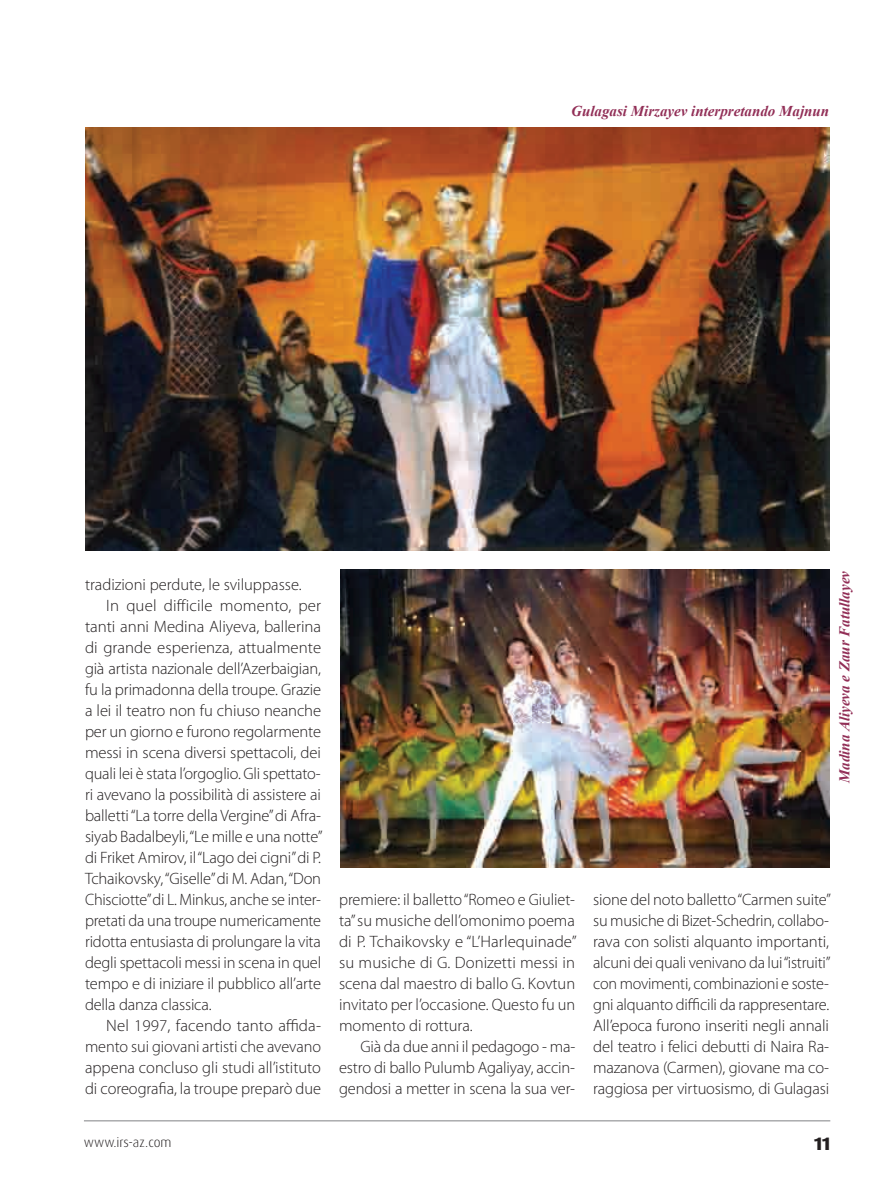
<style>
.page{position:relative;width:893px;height:1191px;background:#fff}
.page>*{position:absolute;margin:0;border:0;box-sizing:border-box;transform-origin:0 0}
.t1{font:800 18px "Dax Pro";color:#231f20}
.t2{font:300 16.5px/21px "Myriad Pro";letter-spacing:-.01em;color:#231f20;text-align:justify}
.t3{font:300 16.5px "Myriad Pro";letter-spacing:.01em;color:#231f20}
.t4{font:italic 700 15px "Times New Roman";color:#922f57}
.t5{font:300 13.5px "Dax Pro";color:#231f20}
</style>
<div class="page">
<hr style="left:84px;top:1120px;width:746px;height:1px;background:#808285">
<img style="left:85px;top:128px;width:744px;height:422px">
<img style="left:340px;top:570px;width:489px;height:297px">
<p class="t4" style="left:571px;top:103px;width:259px">Gulagasi Mirzayev interpretando Majnun</p>
<p class="t2" style="left:85px;top:575px;width:218px">tradizioni perdute, le sviluppasse.</p>
<p class="t3" style="left:106px;top:599px;width:216px">In quel difficile momento, per</p>
<p class="t2" style="left:85px;top:617px;width:238px">tanti anni Medina Aliyeva, ballerina</p>
<p class="t2" style="left:85px;top:638px;width:238px">di grande esperienza, attualmente</p>
<p class="t2" style="left:85px;top:659px;width:238px">già artista nazionale dell’Azerbaigian,</p>
<p class="t2" style="left:85px;top:680px;width:238px">fu la primadonna della troupe. Grazie</p>
<p class="t2" style="left:85px;top:701px;width:238px">a lei il teatro non fu chiuso neanche</p>
<p class="t2" style="left:85px;top:722px;width:238px">per un giorno e furono regolarmente</p>
<p class="t2" style="left:85px;top:743px;width:237px">messi in scena diversi spettacoli, dei</p>
<p class="t2" style="left:85px;top:764px;width:237px">quali lei è stata l’orgoglio. Gli spettato-</p>
<p class="t2" style="left:85px;top:785px;width:237px">ri avevano la possibilità di assistere ai</p>
<p class="t2" style="left:85px;top:806px;width:238px">balletti “La torre della Vergine” di Afra-</p>
<p class="t2" style="left:85px;top:827px;width:239px">siyab Badalbeyli, “Le mille e una notte”</p>
<p class="t2" style="left:85px;top:848px;width:238px">di Friket Amirov, il “Lago dei cigni” di P.</p>
<p class="t2" style="left:85px;top:869px;width:238px">Tchaikovsky, “Giselle” di M. Adan, “Don</p>
<p class="t2" style="left:85px;top:890px;width:237px">Chisciotte”di L. Minkus, anche se inter-</p>
<p class="t2" style="left:85px;top:911px;width:238px">pretati da una troupe numericamente</p>
<p class="t2" style="left:85px;top:932px;width:237px">ridotta entusiasta di prolungare la vita</p>
<p class="t2" style="left:85px;top:953px;width:238px">degli spettacoli messi in scena in quel</p>
<p class="t2" style="left:85px;top:974px;width:238px">tempo e di iniziare il pubblico all’arte</p>
<p class="t2" style="left:85px;top:995px;width:128px">della danza classica.</p>
<p class="t3" style="left:106px;top:1019px;width:216px">Nel 1997, facendo tanto affida-</p>
<p class="t2" style="left:85px;top:1037px;width:238px">mento sui giovani artisti che avevano</p>
<p class="t2" style="left:85px;top:1058px;width:238px">appena concluso gli studi all’istituto</p>
<p class="t2" style="left:85px;top:1079px;width:238px">di coreografia, la troupe preparò due</p>
<p class="t2" style="left:339px;top:890px;width:239px">premiere: il balletto “Romeo e Giuliet&shy;ta” su musiche dell’omonimo poema di P. Tchaikovsky e “L’Harlequinade” su musiche di G. Donizetti messi in scena dal maestro di ballo G. Kovtun invitato per l’occasione. Questo fu un momento di rottura.</p>
<p class="t2" style="left:339px;top:1037px;width:238px;text-indent:21px">Già da due anni il pedagogo - ma&shy;estro di ballo Pulumb Agaliyay, accin&shy;gendosi a metter in scena la sua ver-</p>
<p class="t4" style="left:836px;top:783px;width:213px;rotate:-90deg">Madina Aliyeva e Zaur Fatullayev</p>
<p class="t2" style="left:593px;top:890px;width:239px;text-align:left">sione del noto balletto “Carmen suite” su musiche di Bizet-Schedrin, collabo&shy;rava con solisti alquanto importanti, alcuni dei quali venivano da lui “istruiti” con movimenti, combinazioni e soste&shy;gni alquanto difficili da rappresentare.<br>All’epoca furono inseriti negli annali del teatro i felici debutti di Naira Ra&shy;mazanova (Carmen), giovane ma co&shy;raggiosa per virtuosismo, di Gulagasi</p>
<p class="t5" style="left:84px;top:1135px;width:89px">www.irs-az.com</p>
<p class="t1" style="left:814px;top:1135px;width:18px">11</p>
</div>
